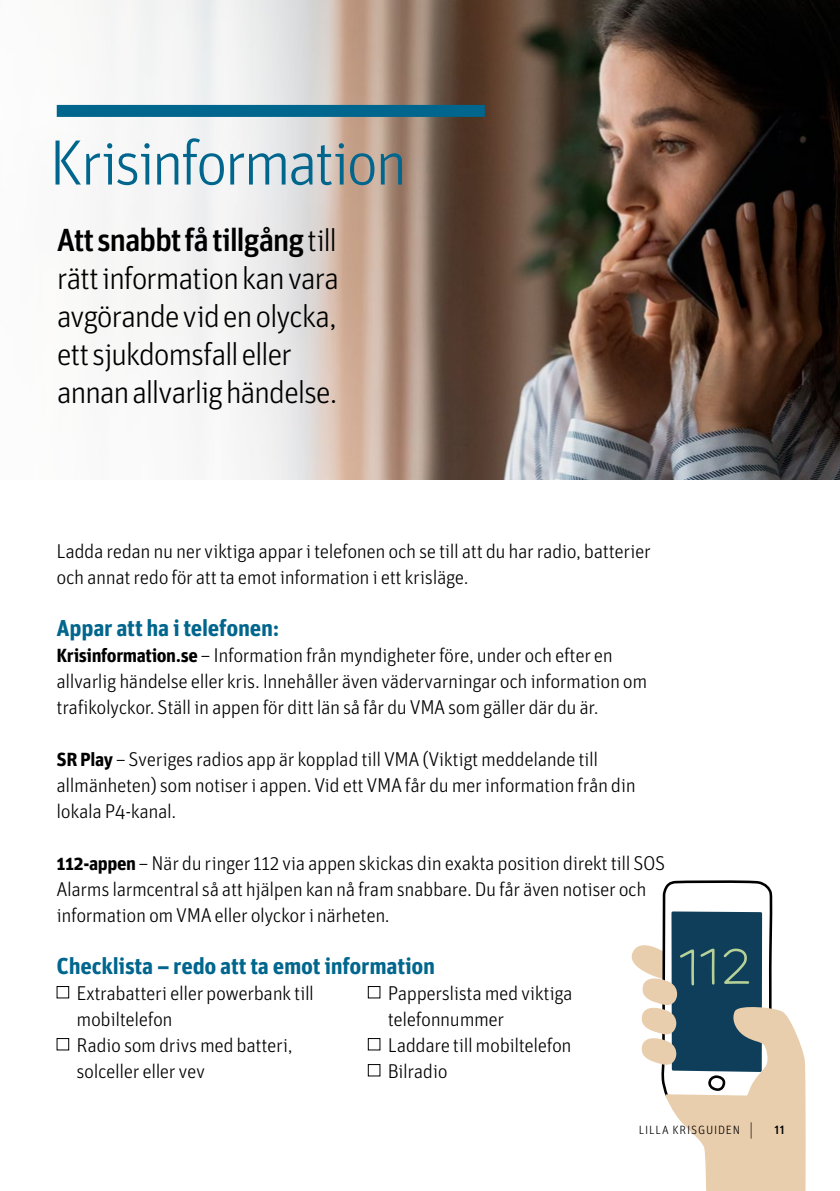
<style>
.page{position:relative;width:840px;height:1191px;background:#fff}
.page>*{position:absolute;margin:0;border:0;box-sizing:border-box;transform-origin:0 0}
.t1{font:300 64px "Unit OTRB";letter-spacing:-.05em;color:#00668d}
.t2{font:300 32px/38px "Unit OTRB";letter-spacing:-.04em;color:#000}
.t3{font:32px "Unit OTRB1 Medi";letter-spacing:-.045em;color:#000}
.t4{font:700 23px "Unit OTRB";letter-spacing:-.01em;color:#00668d}
.t5{font:300 20px/26px "Unit OTRB";letter-spacing:-.02em;color:#000}
.t6{font:300 12px "Unit OTRB";letter-spacing:.065em;color:#000}
.s1{font-family:"Unit OTRB";font-weight:300}
.s2{font-weight:700;font-size:19px}
.s3{font-size:18px}
.s4{font-family:"Unit OTRB1 Medi";font-weight:400}
</style>
<div class="page">
<img style="left:505px;top:0;width:334px;height:480px">
<svg style="left:56px;top:0;width:449px;height:480px"></svg>
<div style="left:57px;top:105px;width:427px;height:12px;background:#00668d"></div>
<div style="left:56px;top:986px;width:13px;height:12px;border:1px solid #000"></div>
<div style="left:56px;top:1038px;width:13px;height:12px;border:1px solid #000"></div>
<div style="left:367px;top:986px;width:13px;height:12px;border:1px solid #000"></div>
<div style="left:367px;top:1038px;width:13px;height:12px;border:1px solid #000"></div>
<div style="left:367px;top:1064px;width:13px;height:12px;border:1px solid #000"></div>
<svg style="left:631px;top:880px;width:174px;height:311px"></svg>
<h1 class="t1" style="left:49px;top:125px;width:359px">Krisinformation</h1>
<h2 class="t3" style="left:57px;top:220px;width:281px">Att snabbt få tillgång <span class="s1">till</span></h2>
<h2 class="t2" style="left:57px;top:259px;width:284px">rätt information kan vara avgörande vid en olycka, ett sjukdomsfall eller annan allvarlig händelse.</h2>
<p class="t5" style="left:56px;top:538px;width:595px">Ladda redan nu ner viktiga appar i telefonen och se till att du har radio, batterier och annat redo för att ta emot information i ett krisläge.</p>
<p class="t4" style="left:56px;top:613px;width:225px">Appar att ha i telefonen:</p>
<p class="t5" style="left:56px;top:642px;width:592px"><span class="s2">Krisinformation.se</span> – Information från myndigheter före, under och efter en allvarlig händelse eller kris. Innehåller även vädervarningar och information om trafikolyckor. Ställ in appen för ditt län så får du VMA som gäller där du är.</p>
<p class="t5" style="left:56px;top:746px;width:580px"><span class="s2">SR Play</span> – Sveriges radios app är kopplad till VMA (Viktigt meddelande till allmänheten) som notiser i appen. Vid ett VMA får du mer information från din lokala P4-kanal.</p>
<p class="t5" style="left:56px;top:850px;width:610px"><span class="s2">112-appen</span>– När du ringer 112 via appen skickas din exakta position direkt till SOS<br>Alarms larmcentral så att hjälpen kan nå fram snabbare. Du får även notiser och information om VMA eller olyckor i närheten.</p>
<p class="t4" style="left:56px;top:951px;width:380px">Checklista – redo att ta emot information</p>
<p class="t5" style="left:76px;top:980px;width:239px">Extrabatteri eller powerbank till mobiltelefon<br>Radio som drivs med batteri, solceller eller vev</p>
<p class="t5" style="left:387px;top:980px;width:186px">Papperslista med viktiga telefonnummer<br>Laddare till mobiltelefon<br>Bilradio</p>
<p class="t6" style="left:638px;top:1123px;width:147px">LILLA KRISGUIDEN <span class="s3">|</span> <span class="s4">11</span></p>
</div>
